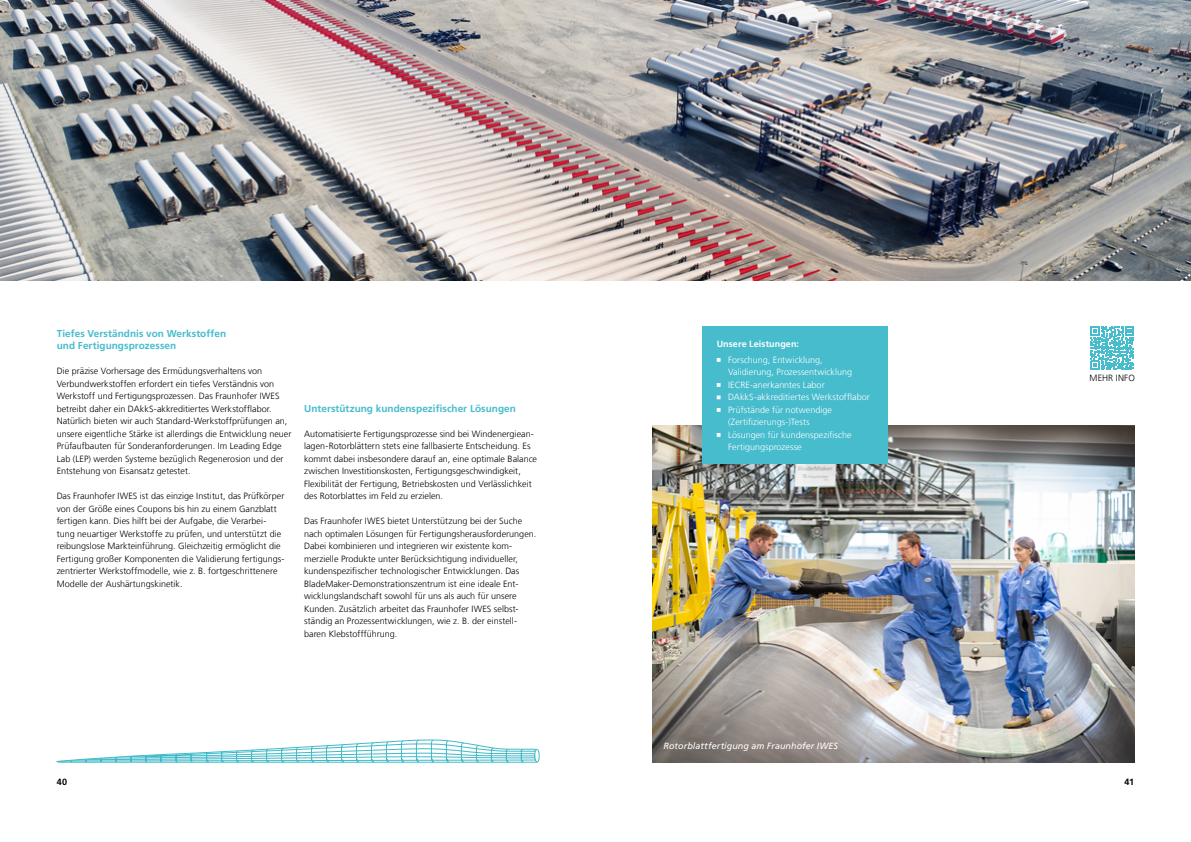
<style>
.page{position:relative;width:1191px;height:842px;background:#fff}
.page>*{position:absolute;margin:0;border:0;box-sizing:border-box;transform-origin:0 0}
.Zwischenueberschrift_10_12_5_gruen_bold{font:700 10px/12.5px "Frutiger LT Com";letter-spacing:.005em;color:#46bccd}
.Fliesstext_9_12_5_schwarz{font:300 9px/12.5px "Frutiger LT Com";letter-spacing:.005em;color:#000}
.Aufzaehlung_9_12_5_schwarz_Kopie{font:300 9px/12.5px "Frutiger LT Com";letter-spacing:.005em;color:#fff}
.Bildtext_Marginal_8_12_5_grey{font:italic 9px "Frutiger LT Com";letter-spacing:.005em;color:#fff}
.Fliesstext_9_12_5_schwarz-2{font:700 9px "Frutiger LT Com";letter-spacing:.01em;color:#fff}
.Master_Absatzformat{font:300 9px "Frutiger LT Com";letter-spacing:.015em;color:#000}
.t1{font:700 9px "Frutiger LT Com";color:#000}
</style>
<div class="page">
<img style="left:0;top:0;width:1191px;height:281px">
<img style="left:652px;top:425px;width:482px;height:338px">
<div style="left:702px;top:326px;width:185px;height:138px;background:#46bccd"></div>
<svg style="left:716px;top:358px;width:5px;height:4px"></svg>
<svg style="left:716px;top:383px;width:5px;height:4px"></svg>
<svg style="left:716px;top:395px;width:5px;height:4px"></svg>
<svg style="left:716px;top:408px;width:5px;height:4px"></svg>
<svg style="left:716px;top:433px;width:5px;height:4px"></svg>
<svg style="left:56px;top:739px;width:484px;height:24px"></svg>
<svg style="left:1090px;top:326px;width:44px;height:44px"></svg>
<p class="Zwischenueberschrift_10_12_5_gruen_bold" style="left:57px;top:327px;width:171px">Tiefes Verständnis von Werkstoffen und Fertigungsprozessen</p>
<p class="Fliesstext_9_12_5_schwarz" style="left:57px;top:365px;width:236px">Die präzise Vorhersage des Ermüdungsverhaltens von Verbundwerkstoffen erfordert ein tiefes Verständnis von Werkstoff und Fertigungsprozessen. Das Fraunhofer IWES betreibt daher ein DAkkS-akkreditiertes Werkstofflabor.<br>Natürlich bieten wir auch Standard-Werkstoffprüfungen an, unsere eigentliche Stärke ist allerdings die Entwicklung neuer Prüfaufbauten für Sonderanforderungen. Im Leading Edge Lab (LEP) werden Systeme bezüglich Regenerosion und der Entstehung von Eisansatz getestet.</p>
<p class="Fliesstext_9_12_5_schwarz" style="left:57px;top:490px;width:229px">Das Fraunhofer IWES ist das einzige Institut, das Prüfkörper von der Größe eines Coupons bis hin zu einem Ganzblatt fertigen kann. Dies hilft bei der Aufgabe, die Verarbei&shy;tung neuartiger Werkstoffe zu prüfen, und unterstützt die reibungslose Markteinführung. Gleichzeitig ermöglicht die Fertigung großer Komponenten die Validierung fertigungs&shy;zentrierter Werkstoffmodelle, wie z. B. fortgeschrittenere Modelle der Aushärtungskinetik.</p>
<p class="Zwischenueberschrift_10_12_5_gruen_bold" style="left:304px;top:402px;width:213px">Unterstützung kundenspezifischer Lösungen</p>
<p class="Fliesstext_9_12_5_schwarz" style="left:304px;top:427px;width:234px">Automatisierte Fertigungsprozesse sind bei Windenergiean&shy;lagen-Rotorblättern stets eine fallbasierte Entscheidung. Es kommt dabei insbesondere darauf an, eine optimale Balance zwischen Investitionskosten, Fertigungsgeschwindigkeit, Flexibilität der Fertigung, Betriebskosten und Verlässlichkeit des Rotorblattes im Feld zu erzielen.</p>
<p class="Fliesstext_9_12_5_schwarz" style="left:304px;top:515px;width:234px">Das Fraunhofer IWES bietet Unterstützung bei der Suche nach optimalen Lösungen für Fertigungsherausforderungen.<br>Dabei kombinieren und integrieren wir existente kom&shy;merzielle Produkte unter Berücksichtigung individueller, kundenspezifischer technologischer Entwicklungen. Das BladeMaker-Demonstrationszentrum ist eine ideale Ent&shy;wicklungslandschaft sowohl für uns als auch für unsere Kunden. Zusätzlich arbeitet das Fraunhofer IWES selbst&shy;ständig an Prozessentwicklungen, wie z. B. der einstell&shy;baren Klebstoffführung.</p>
<p class="Fliesstext_9_12_5_schwarz-2" style="left:716px;top:339px;width:84px">Unsere Leistungen:</p>
<p class="Aufzaehlung_9_12_5_schwarz_Kopie" style="left:728px;top:353px;width:125px">Forschung, Entwicklung,<br>Validierung, Prozessentwicklung</p>
<p class="Aufzaehlung_9_12_5_schwarz_Kopie" style="left:728px;top:378px;width:98px">IECRE-anerkanntes Labor</p>
<p class="Aufzaehlung_9_12_5_schwarz_Kopie" style="left:728px;top:391px;width:143px">DAkkS-akkreditiertes Werkstofflabor</p>
<p class="Aufzaehlung_9_12_5_schwarz_Kopie" style="left:728px;top:403px;width:106px">Prüfstände für notwendige (Zertifizierungs-)Tests</p>
<p class="Aufzaehlung_9_12_5_schwarz_Kopie" style="left:728px;top:428px;width:125px">Lösungen für kundenspezifische<br>Fertigungsprozesse</p>
<p class="Bildtext_Marginal_8_12_5_grey" style="left:663px;top:741px;width:176px">Rotorblattfertigung am Fraunhofer IWES</p>
<p class="Master_Absatzformat" style="left:1089px;top:373px;width:47px">MEHR INFO</p>
<p class="t1" style="left:57px;top:776px;width:12px">40</p>
<p class="t1" style="left:1124px;top:776px;width:11px">41</p>
</div>
